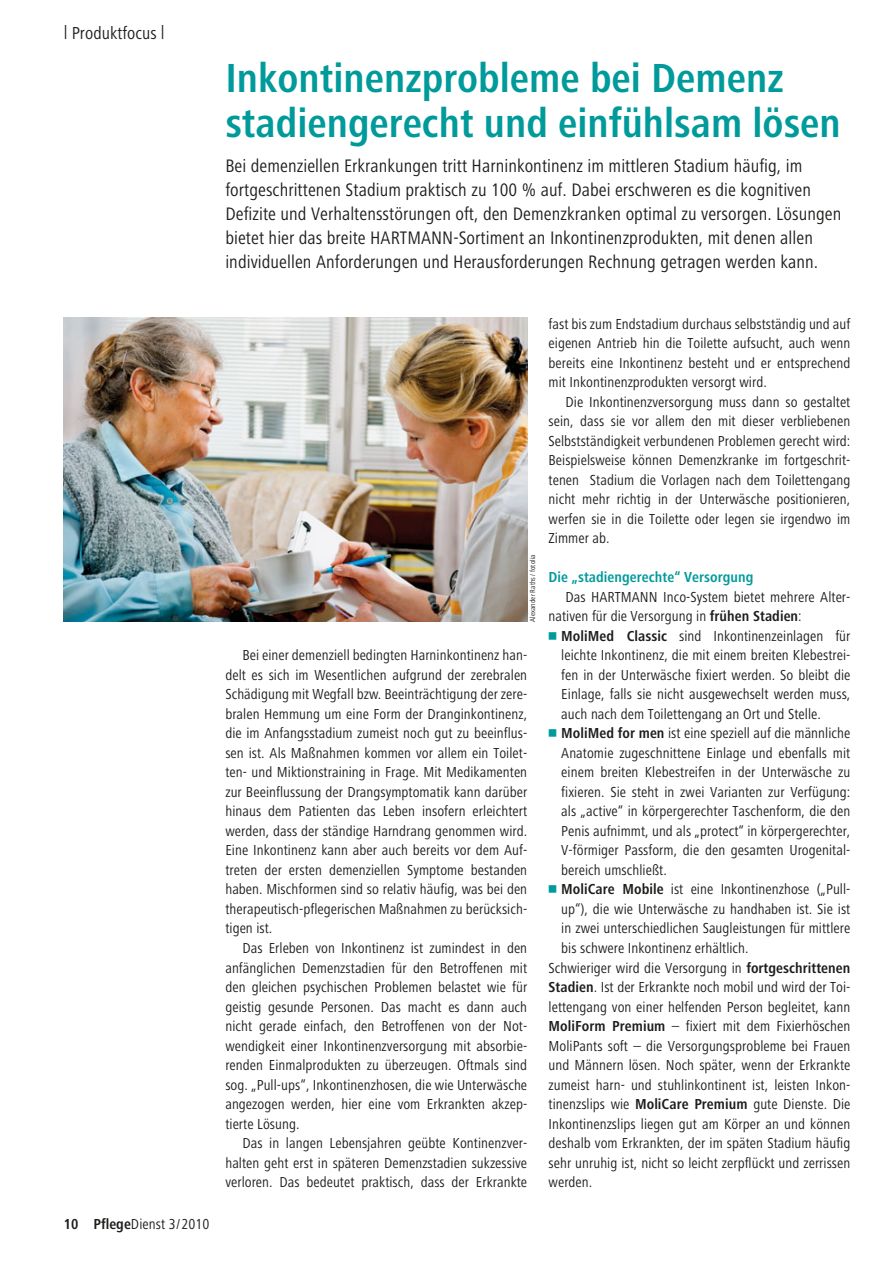
<style>
.page{position:relative;width:893px;height:1263px;background:#fff}
.page>*{position:absolute;margin:0;border:0;box-sizing:border-box;transform-origin:0 0}
.t1{font:700 42px/45px "Hartmann";color:#009a9b}
.t2{font:18.75px/24px "Hartmann";letter-spacing:.005em;color:#1d1d1b}
.t3{font:18px "Hartmann";letter-spacing:.005em;color:#1d1d1b}
.t4{font:15px/19.5px "Hartmann";letter-spacing:.005em;color:#1d1d1b;text-align:justify}
.t5{font:700 15px "Hartmann";letter-spacing:.005em;color:#009a9b}
.t6{font:7.5px "Hartmann";letter-spacing:.005em;color:#1d1d1b}
.s1{font-weight:700}
.s2{font-family:"Universal Newswith Comm Pi";color:#009a9b}
</style>
<div class="page">
<img style="left:64px;top:317px;width:463px;height:304px">
<p class="t3" style="left:64px;top:27px;width:102px"><sup>|</sup> Produktfocus <sup>|</sup></p>
<h1 class="t1" style="left:225px;top:59px;width:617px">Inkontinenzprobleme bei Demenz stadiengerecht und einfühlsam lösen</h1>
<p class="t2" style="left:225px;top:156px;width:617px">Bei demenziellen Erkrankungen tritt Harninkontinenz im mittleren Stadium häufig, im fortgeschrittenen Stadium praktisch zu 100 % auf. Dabei erschweren es die kognitiven Defizite und Verhaltensstörungen oft, den Demenzkranken optimal zu versorgen. Lösungen bietet hier das breite HARTMANN-Sortiment an Inkontinenzprodukten, mit denen allen individuellen Anforderungen und Herausforderungen Rechnung getragen werden kann.</p>
<p class="t4" style="left:64px;top:1216px;width:147px"><span class="s1">10 Pflege</span>Dienst 3 / 2010</p>
<p class="t6" style="left:530px;top:621px;width:68px;rotate:-90deg">Alexander Raths / fotolia</p>
<p class="t4" style="left:225px;top:647px;width:303px;text-indent:17px">Bei einer demenziell bedingten Harninkontinenz han&shy;delt es sich im Wesentlichen aufgrund der zerebralen Schädigung mit Wegfall bzw. Beeinträchtigung der zere&shy;bralen Hemmung um eine Form der Dranginkontinenz, die im Anfangsstadium zumeist noch gut zu beeinflus&shy;sen ist. Als Maßnahmen kommen vor allem ein Toilet&shy;ten- und Miktionstraining in Frage. Mit Medikamenten zur Beeinflussung der Drangsymptomatik kann darüber hinaus dem Patienten das Leben insofern erleichtert werden, dass der ständige Harndrang genommen wird.<br>Eine Inkontinenz kann aber auch bereits vor dem Auf&shy;treten der ersten demenziellen Symptome bestanden haben. Mischformen sind so relativ häufig, was bei den therapeutisch-pflegerischen Maßnahmen zu berücksich&shy;tigen ist.</p>
<p class="t4" style="left:225px;top:940px;width:303px;text-indent:17px">Das Erleben von Inkontinenz ist zumindest in den anfänglichen Demenzstadien für den Betroffenen mit den gleichen psychischen Problemen belastet wie für geistig gesunde Personen. Das macht es dann auch nicht gerade einfach, den Betroffenen von der Not&shy;wendigkeit einer Inkontinenzversorgung mit absorbie&shy;renden Einmalprodukten zu überzeugen. Oftmals sind sog. „Pull-ups“, Inkontinenzhosen, die wie Unterwäsche angezogen werden, hier eine vom Erkrankten akzep&shy;tierte Lösung.</p>
<p class="t4" style="left:225px;top:1135px;width:303px;text-indent:17px">Das in langen Lebensjahren geübte Kontinenzver&shy;halten geht erst in späteren Demenzstadien sukzessive verloren. Das bedeutet praktisch, dass der Erkrankte</p>
<p class="t4" style="left:549px;top:316px;width:303px">fast bis zum Endstadium durchaus selbstständig und auf eigenen Antrieb hin die Toilette aufsucht, auch wenn bereits eine Inkontinenz besteht und er entsprechend mit Inkontinenzprodukten versorgt wird.</p>
<p class="t4" style="left:549px;top:394px;width:303px;text-indent:17px">Die Inkontinenzversorgung muss dann so gestaltet sein, dass sie vor allem den mit dieser verbliebenen Selbstständigkeit verbundenen Problemen gerecht wird:<br>Beispielsweise können Demenzkranke im fortgeschrit&shy;tenen Stadium die Vorlagen nach dem Toilettengang nicht mehr richtig in der Unterwäsche positionieren, werfen sie in die Toilette oder legen sie irgendwo im Zimmer ab.</p>
<p class="t5" style="left:549px;top:571px;width:206px">Die „stadiengerechte“ Versorgung</p>
<p class="t4" style="left:549px;top:589px;width:303px;text-indent:17px">Das HARTMANN Inco-System bietet mehrere Alter&shy;nativen für die Versorgung in <span class="s1">frühen Stadien</span>:</p>
<p class="t4" style="left:561px;top:628px;width:291px;text-indent:-13px"><span class="s2">-</span> <span class="s1">MoliMed Classic</span> sind Inkontinenzeinlagen für leichte Inkontinenz, die mit einem breiten Klebestrei&shy;fen in der Unterwäsche fixiert werden. So bleibt die Einlage, falls sie nicht ausgewechselt werden muss, auch nach dem Toilettengang an Ort und Stelle.</p>
<p class="t4" style="left:561px;top:725px;width:291px;text-indent:-13px"><span class="s2">-</span> <span class="s1">MoliMed for men</span> ist eine speziell auf die männ liche Anatomie zugeschnittene Einlage und ebenfalls mit einem breiten Klebestreifen in der Unterwäsche zu fixieren. Sie steht in zwei Varianten zur Verfügung: als „active“ in körpergerechter Taschenform, die den Penis aufnimmt, und als „protect“ in körpergerechter, V-förmiger Passform, die den gesamten Urogenital&shy;bereich umschließt.</p>
<p class="t4" style="left:549px;top:881px;width:303px"><span class="s2">-</span> <span class="s1">MoliCare Mobile</span> ist eine Inkontinenzhose („Pull-</p>
<p class="t4" style="left:561px;top:901px;width:291px">up“), die wie Unterwäsche zu handhaben ist. Sie ist</p>
<p class="t4" style="left:561px;top:920px;width:291px">in zwei unterschiedlichen Saugleistungen für mittlere</p>
<p class="t4" style="left:561px;top:940px;width:189px">bis schwere Inkontinenz erhältlich.</p>
<p class="t4" style="left:549px;top:959px;width:303px">Schwieriger wird die Versorgung in <span class="s1">fortgeschrittenen</span></p>
<p class="t4" style="left:549px;top:979px;width:303px"><span class="s1">Stadien</span>. Ist der Erkrankte noch mobil und wird der Toi-</p>
<p class="t4" style="left:549px;top:998px;width:303px">lettengang von einer helfenden Person begleitet, kann</p>
<p class="t4" style="left:549px;top:1018px;width:303px"><span class="s1">MoliForm Premium</span> – fixiert mit dem Fixierhöschen</p>
<p class="t4" style="left:549px;top:1037px;width:303px">MoliPants soft – die Versorgungsprobleme bei Frauen</p>
<p class="t4" style="left:549px;top:1057px;width:303px">und Männern lösen. Noch später, wenn der Erkrankte</p>
<p class="t4" style="left:549px;top:1076px;width:303px">zumeist harn- und stuhlinkontinent ist, leisten Inkon-</p>
<p class="t4" style="left:549px;top:1096px;width:303px">tinenzslips wie <span class="s1">MoliCare Premium</span> gute Dienste. Die</p>
<p class="t4" style="left:549px;top:1115px;width:303px">Inkontinenzslips liegen gut am Körper an und können</p>
<p class="t4" style="left:549px;top:1135px;width:303px">deshalb vom Erkrankten, der im späten Stadium häufig</p>
<p class="t4" style="left:549px;top:1154px;width:303px">sehr unruhig ist, nicht so leicht zerpflückt und zerrissen</p>
<p class="t4" style="left:549px;top:1174px;width:45px">werden.</p>
</div>
